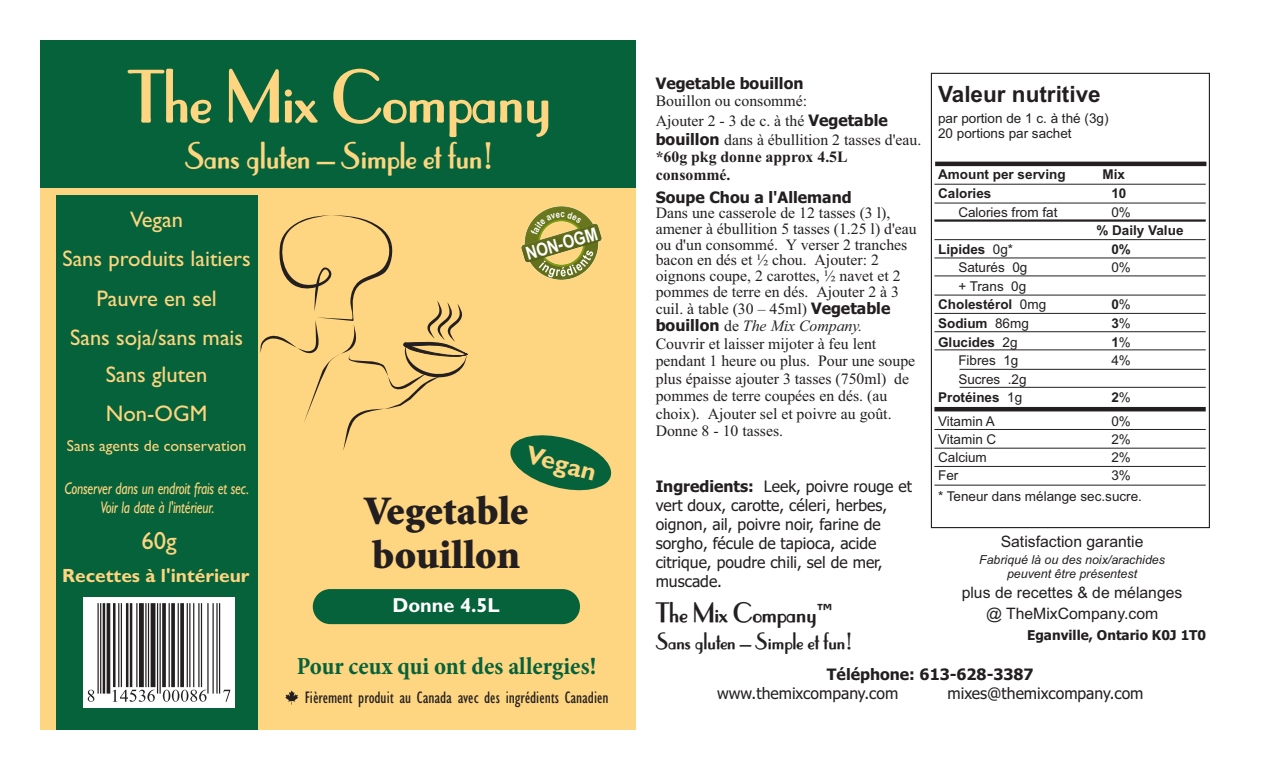
<style>
.page{position:relative;width:1271px;height:770px;background:#fff}
.page>*{position:absolute;margin:0;border:0;box-sizing:border-box;transform-origin:0 0}
.t1{font:700 71.1px "Paris";color:#fed580}
.t2{font:900 40.5px/43.6px "Minion Std";color:#231f20}
.t3{font:700 35.32px "Paris";color:#fed580}
.t4{font:700 27px "Paris";color:#231f20}
.t5{font:700 25.43px "Gill Sans";color:#fed580}
.t6{font:700 condensed 24.75px "Minion Pro";color:#06623a}
.t7{font:24.75px "Gill Sans";color:#fed580}
.t8{font:22.5px/39.4px "Gill Sans";color:#fed580;text-align:center}
.t9{font:700 22.5px "Paris";color:#231f20}
.t10{font:700 22.5px "Arial";color:#231f20}
.t11{font:700 20.25px "Gill Sans";color:#fff}
.t12{font:700 19.12px "Gill Sans";color:#fed580}
.t13{font:700 18.22px "Arial Narrow";color:#fff}
.t14{font:condensed 17.1px "Gill Sans";color:#231f20}
.t15{font:italic 16.88px/19.6px "Gill Sans";letter-spacing:-.015em;color:#fed580;text-align:center;scale:.78 1}
.t16{font:15.75px/17.3px "Times New Roman";color:#231f20}
.t17{font:15.75px/18.9px "Tahoma";color:#231f20}
.t18{font:15.75px/20.2px "Arial";color:#231f20;text-align:center}
.t19{font:700 15.75px "Tahoma";color:#231f20}
.t20{font:700 15.75px/17.6px "Times New Roman";color:#231f20}
.t21{font:15.75px "Gill Sans";color:#fed580}
.t22{font:13.5px/15.1px "Arial";color:#231f20}
.t23{font:700 13.5px "Arial";color:#231f20}
.t24{font:700 13.5px "Tahoma";color:#231f20}
.t25{font:italic 12.38px/13.7px "Arial";color:#231f20;text-align:center}
.s1{font-family:"Tahoma";font-weight:700}
.s2{font-style:italic}
.s3{font-weight:400}
.s4{font-weight:700}
</style>
<div class="page">
<div style="left:40px;top:40px;width:595px;height:689px;background:#fed580"></div>
<div style="left:56px;top:195px;width:201px;height:534px;background:#06623a"></div>
<div style="left:40px;top:40px;width:595px;height:148px;background:#06623a"></div>
<div style="left:313px;top:589px;width:267px;height:35px;background:#06623a;border-radius:18px"></div>
<svg style="left:285px;top:690px;width:13px;height:14px"></svg>
<div style="left:83px;top:597px;width:152px;height:110px;background:#fff"></div>
<svg style="left:260px;top:215px;width:207px;height:235px"></svg>
<img style="left:521px;top:206px;width:80px;height:74px">
<svg style="left:538px;top:250px;width:55px;height:27px"></svg>
<svg style="left:88px;top:603px;width:142px;height:98px"></svg>
<svg style="left:510px;top:435px;width:102px;height:56px"></svg>
<svg style="left:930px;top:72px;width:280px;height:456px"></svg>
<hr style="left:934px;top:162px;width:272px;height:4px;background:#231f20">
<hr style="left:934px;top:466px;width:271px;height:1px;background:#231f20">
<hr style="left:934px;top:203px;width:271px;height:1px;background:#231f20">
<hr style="left:934px;top:219px;width:271px;height:3px;background:#231f20">
<hr style="left:934px;top:239px;width:271px;height:1px;background:#231f20">
<hr style="left:934px;top:257px;width:271px;height:1px;background:#231f20">
<hr style="left:934px;top:275px;width:271px;height:1px;background:#231f20">
<hr style="left:934px;top:295px;width:271px;height:1px;background:#231f20">
<hr style="left:934px;top:313px;width:271px;height:1px;background:#231f20">
<hr style="left:934px;top:448px;width:271px;height:1px;background:#231f20">
<hr style="left:934px;top:331px;width:271px;height:1px;background:#231f20">
<hr style="left:934px;top:407px;width:271px;height:4px;background:#231f20">
<hr style="left:934px;top:349px;width:271px;height:1px;background:#231f20">
<hr style="left:959px;top:369px;width:246px;height:1px;background:#231f20">
<hr style="left:959px;top:387px;width:246px;height:1px;background:#231f20">
<hr style="left:934px;top:429px;width:271px;height:1px;background:#231f20">
<hr style="left:934px;top:484px;width:271px;height:1px;background:#231f20">
<hr style="left:934px;top:184px;width:271px;height:1px;background:#231f20">
<svg style="left:530px;top:211px;width:51px;height:24px"></svg>
<h1 class="t1" style="left:129px;top:69px;width:424px">The Mix Company</h1>
<h3 class="t3" style="left:185px;top:141px;width:310px">Sans gluten – Simple et fun!</h3>
<h3 class="t8" style="left:62px;top:202px;width:190px">Vegan<br>Sans produits laitiers<br>Pauvre en sel<br>Sans soja/sans mais</h3>
<h3 class="t8" style="left:106px;top:357px;width:103px;text-align:left">Sans gluten<br>Non-OGM</h3>
<p class="t21" style="left:67px;top:440px;width:181px">Sans agents de conservation</p>
<p class="t15" style="left:64px;top:480px;width:238px">Conserver dans un endroit frais et sec.<br>Voir la date à l'intérieur.</p>
<h3 class="t7" style="left:141px;top:531px;width:37px">60g</h3>
<p class="t12" style="left:62px;top:568px;width:189px">Recettes à l'intérieur</p>
<p class="t13" style="left:524px;top:247px;width:75px;rotate:-16deg">NON-OGM</p>
<h3 class="t5" style="left:529px;top:445px;width:73px;rotate:15deg">Vegan</h3>
<h2 class="t2" style="left:364px;top:494px;width:166px">Vegetable bouillon</h2>
<p class="t11" style="left:392px;top:598px;width:109px">Donne 4.5L</p>
<h3 class="t6" style="left:297px;top:655px;width:301px">Pour ceux qui ont des allergies!</h3>
<p class="t14" style="left:305px;top:691px;width:305px">Fièrement produit au Canada avec des ingrédients Canadien</p>
<p class="t19" style="left:655px;top:77px;width:149px">Vegetable bouillon</p>
<p class="t16" style="left:655px;top:93px;width:267px;line-height:19.1px">Bouillon ou consommé:<br>Ajouter 2 - 3 de c. à thé <span class="s1">Vegetable bouillon</span> dans à ébullition 2 tasses d'eau.</p>
<p class="t20" style="left:655px;top:150px;width:193px">*60g pkg donne approx 4.5L consommé.</p>
<p class="t19" style="left:655px;top:191px;width:197px">Soupe Chou a l'Allemand</p>
<p class="t16" style="left:655px;top:206px;width:262px;line-height:15.8px">Dans une casserole de 12 tasses (3 l), amener à ébullition 5 tasses (1.25 l) d'eau ou d'un consommé. Y verser 2 tranches bacon en dés et ½ chou. Ajouter: 2 oignons coupe, 2 carottes, ½ navet et 2 pommes de terre en dés. Ajouter 2 à 3</p>
<p class="t16" style="left:655px;top:301px;width:261px">cuil. à table (30 – 45ml) <span class="s1">Vegetable bouillon</span> de <span class="s2">The Mix Company.<br></span>Couvrir et laisser mijoter à feu lent pendant 1 heure ou plus. Pour une soupe plus épaisse ajouter 3 tasses (750ml) de pommes de terre coupées en dés. (au choix). Ajouter sel et poivre au goût.<br>Donne 8 - 10 tasses.</p>
<h3 class="t10" style="left:937px;top:85px;width:164px">Valeur nutritive</h3>
<p class="t22" style="left:937px;top:112px;width:172px">par portion de 1 c. à thé (3g)<br>20 portions par sachet</p>
<p class="t23" style="left:937px;top:169px;width:129px">Amount per serving</p>
<p class="t23" style="left:1102px;top:169px;width:24px">Mix</p>
<p class="t23" style="left:937px;top:188px;width:55px">Calories</p>
<p class="t23" style="left:1111px;top:188px;width:17px">10</p>
<p class="t22" style="left:958px;top:205px;width:101px">Calories from fat</p>
<p class="t22" style="left:1111px;top:205px;width:21px">0%</p>
<p class="t23" style="left:1096px;top:225px;width:89px">% Daily Value</p>
<p class="t23" style="left:937px;top:244px;width:77px">Lipides <span class="s3">0g*</span></p>
<p class="t23" style="left:1111px;top:244px;width:21px">0%</p>
<p class="t22" style="left:958px;top:261px;width:71px">Saturés 0g</p>
<p class="t22" style="left:1111px;top:261px;width:21px">0%</p>
<p class="t22" style="left:937px;top:278px;width:110px;line-height:18.7px;text-align:center">+ Trans 0g<br><span class="s4">Cholestérol</span> 0mg</p>
<p class="t23" style="left:1111px;top:299px;width:21px">0<span class="s3">%</span></p>
<p class="t23" style="left:937px;top:318px;width:92px">Sodium <span class="s3">86mg</span></p>
<p class="t23" style="left:1111px;top:318px;width:21px">3<span class="s3">%</span></p>
<p class="t23" style="left:937px;top:337px;width:81px">Glucides <span class="s3">2g</span></p>
<p class="t23" style="left:1111px;top:337px;width:21px">1<span class="s3">%</span></p>
<p class="t22" style="left:958px;top:354px;width:62px">Fibres 1g</p>
<p class="t22" style="left:1111px;top:354px;width:21px">4%</p>
<p class="t22" style="left:937px;top:371px;width:90px;line-height:18.4px;text-indent:20px">Sucres .2g<br><span class="s4">Protéines</span> 1g</p>
<p class="t23" style="left:1111px;top:392px;width:21px">2<span class="s3">%</span></p>
<p class="t22" style="left:937px;top:414px;width:58px">Vitamin A</p>
<p class="t22" style="left:1111px;top:414px;width:21px">0%</p>
<p class="t22" style="left:937px;top:432px;width:60px">Vitamin C</p>
<p class="t22" style="left:1111px;top:432px;width:21px">2%</p>
<p class="t22" style="left:937px;top:450px;width:50px">Calcium</p>
<p class="t22" style="left:1111px;top:450px;width:21px">2%</p>
<p class="t22" style="left:937px;top:469px;width:22px">Fer</p>
<p class="t22" style="left:937px;top:466px;width:205px;line-height:21.2px;text-indent:173px">3%<br>* Teneur dans mélange sec.sucre.</p>
<p class="t17" style="left:655px;top:478px;width:258px"><span class="s4">Ingredients:</span> Leek, poivre rouge et vert doux, carotte, céleri, herbes, oignon, ail, poivre noir, farine de sorgho, fécule de tapioca, acide citrique, poudre chili, sel de mer, muscade.</p>
<p class="t18" style="left:1000px;top:532px;width:144px">Satisfaction garantie</p>
<p class="t25" style="left:978px;top:554px;width:187px">Fabriqué là ou des noix/arachides peuvent être présentest</p>
<p class="t18" style="left:961px;top:584px;width:222px">plus de recettes &amp; de mélanges @ TheMixCompany.com</p>
<h3 class="t4" style="left:656px;top:602px;width:177px">The Mix Company<sup>™</sup></h3>
<h3 class="t9" style="left:656px;top:632px;width:198px">Sans gluten – Simple et fun!</h3>
<p class="t24" style="left:1026px;top:630px;width:180px">Eganville, Ontario K0J 1T0</p>
<p class="t19" style="left:826px;top:667px;width:208px">Téléphone: 613-628-3387</p>
<p class="t17" style="left:717px;top:685px;width:183px">www.themixcompany.com</p>
<p class="t17" style="left:947px;top:685px;width:197px">mixes@themixcompany.com</p>
</div>
